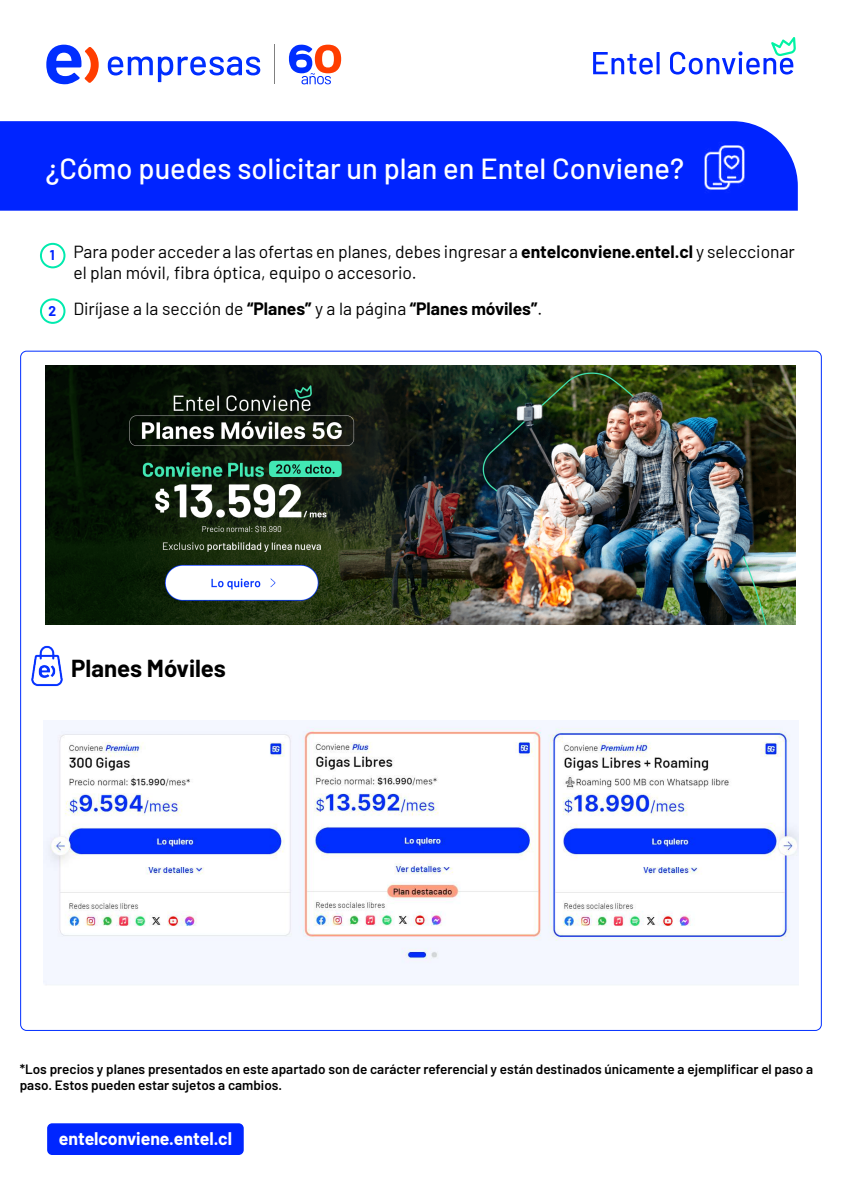
<style>
.page{position:relative;width:842px;height:1192px;background:#fff}
.page>*{position:absolute;margin:0;border:0;box-sizing:border-box;transform-origin:0 0}
.t1{font:500 29px "Barlow";color:#fff}
.t2{font:700 24px "Barlow";color:#000}
.t3{font:700 17.85px "Barlow";color:#fff}
.t4{font:17.5px/21px "Barlow";color:#000}
.t5{font:700 13.8px "Barlow";color:#0024ff}
.t6{font:600 13.5px/16.2px "Barlow";color:#000}
.s1{font-weight:700}
.s2{font-weight:700;font-size:13.8px;color:#0024ff}
</style>
<div class="page">
<svg style="left:593px;top:52px;width:60px;height:23px"></svg>
<hr style="left:657px;top:52px;width:3px;height:22px;background:#0026ff">
<svg style="left:670px;top:37px;width:126px;height:38px"></svg>
<svg style="left:46px;top:45px;width:53px;height:39px"></svg>
<hr style="left:274px;top:45px;width:1px;height:39px;background:#808080">
<svg style="left:108px;top:56px;width:152px;height:26px"></svg>
<svg style="left:288px;top:45px;width:53px;height:39px"></svg>
<div style="left:0;top:121px;width:798px;height:90px;background:#0024ff"></div>
<img style="left:46px;top:366px;width:749px;height:259px">
<div style="left:40px;top:243px;width:25px;height:25px;border:2px solid #00eaae;border-radius:50%"></div>
<div style="left:40px;top:298px;width:25px;height:26px;border:2px solid #00eaae;border-radius:50%"></div>
<img style="left:698px;top:141px;width:53px;height:53px">
<div style="left:47px;top:1123px;width:197px;height:32px;background:#0026ff;border-radius:5px"></div>
<img style="left:20px;top:639px;width:43px;height:53px">
<img style="left:44px;top:721px;width:754px;height:264px">
<h1 class="t1" style="left:45px;top:147px;width:640px">¿Cómo puedes solicitar un plan en Entel Conviene?</h1>
<p class="t5" style="left:50px;top:245px;width:6px">1</p>
<p class="t4" style="left:73px;top:240px;width:723px">Para poder acceder a las ofertas en planes, debes ingresar a <span class="s1">entelconviene.entel.cl</span> y seleccionar el plan móvil, fibra óptica, equipo o accesorio.</p>
<p class="t4" style="left:48px;top:296px;width:495px"><span class="s2">2</span> Diríjase a la sección de <span class="s1">“Planes”</span> y a la página <span class="s1">“Planes móviles”</span>.</p>
<h2 class="t2" style="left:71px;top:650px;width:156px">Planes Móviles</h2>
<p class="t6" style="left:20px;top:1060px;width:795px">*Los precios y planes presentados en este apartado son de carácter referencial y están destinados únicamente a ejemplificar el paso a paso. Estos pueden estar sujetos a cambios.</p>
<p class="t3" style="left:59px;top:1125px;width:175px">entelconviene.entel.cl</p>
</div>
